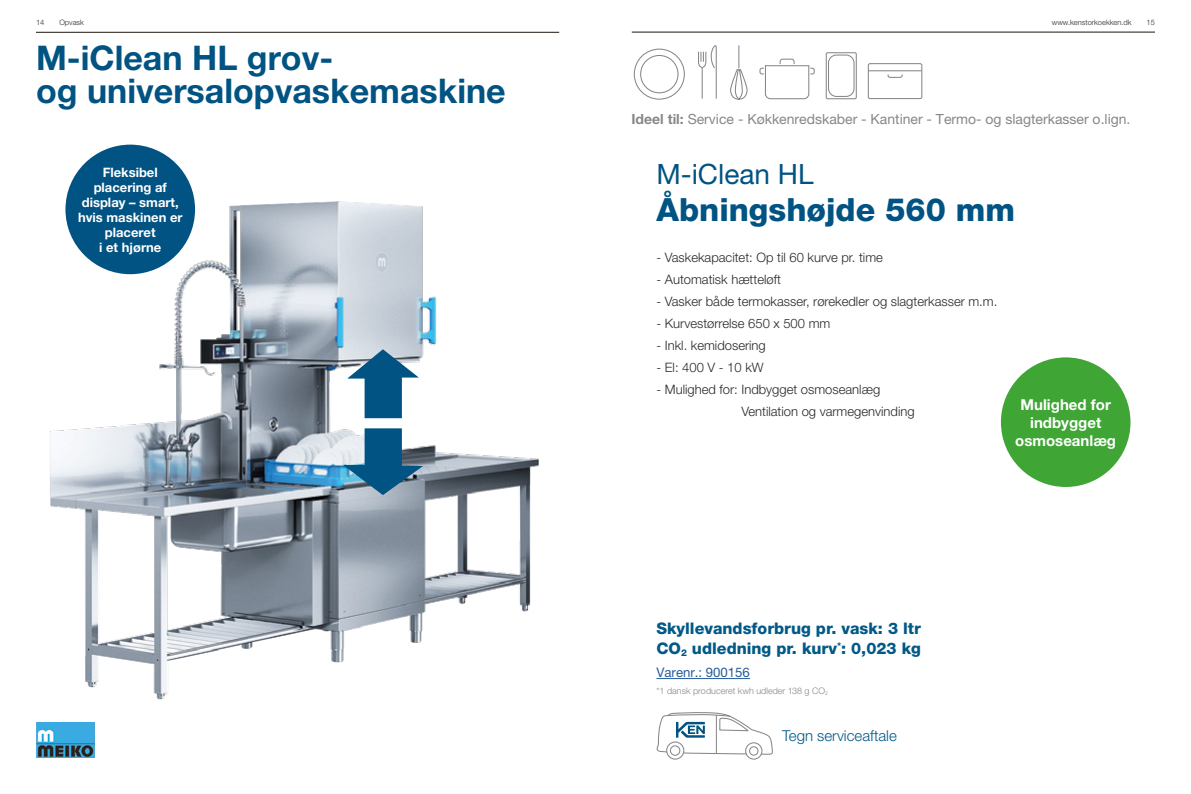
<style>
.page{position:relative;width:1191px;height:794px;background:#fff}
.page>*{position:absolute;margin:0;border:0;box-sizing:border-box;transform-origin:0 0}
.t1{font:700 34px/33px "Helvetica Neue LT Pro";color:#005382}
.t2{font:800 32px "Helvetica Neue LT Pro";color:#005382}
.t3{font:28px "Helvetica Neue LT Pro";color:#005382}
.t4{font:800 16px/20px "Helvetica Neue LT Pro";color:#005987}
.t5{font:700 15px/18px "Helvetica Neue LT Pro";color:#fff;text-align:center}
.t6{font:300 15px "Helvetica Neue LT Pro";color:#005987}
.t7{font:14px "Helvetica Neue LT Pro";color:#878787}
.t8{font:13.2px "Helvetica Neue LT Pro";color:#275b9b}
.t9{font:300 13px/22px "Helvetica Neue LT Pro";color:#282827}
.t10{font:700 13px/15px "Helvetica Neue LT Pro";color:#fff;text-align:center}
.t11{font:300 9px "Helvetica Neue LT Pro";color:#878787}
.t12{font:300 7.5px "Helvetica Neue LT Pro";color:#282827}
.s1{font-weight:700}
</style>
<div class="page">
<hr style="left:632px;top:32px;width:523px;height:1px;background:#1d160f">
<hr style="left:36px;top:32px;width:523px;height:1px;background:#1d160f">
<img style="left:50px;top:145px;width:489px;height:555px">
<div style="left:65px;top:145px;width:130px;height:129px;background:#005382;border-radius:50%"></div>
<img style="left:36px;top:722px;width:59px;height:36px">
<div style="left:634px;top:49px;width:51px;height:51px;border:1px solid #878787;border-radius:50%"></div>
<div style="left:640px;top:55px;width:38px;height:38px;border:1px solid #878787;border-radius:50%"></div>
<svg style="left:759px;top:58px;width:56px;height:42px"></svg>
<svg style="left:698px;top:45px;width:19px;height:54px"></svg>
<div style="left:825px;top:52px;width:31px;height:47px;border:1px solid #878787"></div>
<div style="left:828px;top:55px;width:26px;height:42px;border:1px solid #878787;border-radius:8px"></div>
<svg style="left:730px;top:45px;width:18px;height:55px"></svg>
<svg style="left:887px;top:74px;width:16px;height:4px"></svg>
<div style="left:867px;top:63px;width:55px;height:36px;border:1px solid #878787;border-radius:2px"></div>
<hr style="left:868px;top:70px;width:53px;height:1px;background:#878787">
<hr style="left:656px;top:678px;width:94px;height:1px;background:#275b9b">
<div style="left:1001px;top:357px;width:129px;height:130px;background:#3fa535;border-radius:50%"></div>
<svg style="left:347px;top:349px;width:72px;height:69px"></svg>
<svg style="left:343px;top:428px;width:80px;height:67px;background:#5c8ba6"></svg>
<div style="left:666px;top:741px;width:18px;height:18px;border:1px solid #878787;border-radius:50%"></div>
<div style="left:745px;top:742px;width:17px;height:17px;border:1px solid #878787;border-radius:50%"></div>
<div style="left:670px;top:745px;width:10px;height:11px;border:1px solid #878787;border-radius:50%"></div>
<svg style="left:656px;top:712px;width:117px;height:43px"></svg>
<p class="t12" style="left:36px;top:18px;width:10px">14</p>
<p class="t12" style="left:59px;top:18px;width:26px">Opvask</p>
<p class="t12" style="left:1051px;top:18px;width:81px">www.kenstorkoekken.dk</p>
<p class="t12" style="left:1146px;top:18px;width:10px">15</p>
<h1 class="t1" style="left:36px;top:40px;width:471px">M-iClean HL grov-<br>og universalopvaskemaskine</h1>
<p class="t7" style="left:631px;top:110px;width:500px"><span class="s1">Ideel til:</span> Service - Køkkenredskaber - Kantiner - Termo- og slagterkasser o.lign.</p>
<p class="t10" style="left:78px;top:164px;width:106px">Fleksibel placering af display – smart, hvis maskinen er placeret<br>i et hjørne</p>
<h3 class="t3" style="left:656px;top:158px;width:159px">M-iClean HL</h3>
<h2 class="t2" style="left:656px;top:191px;width:360px">Åbningshøjde 560 mm</h2>
<p class="t9" style="left:656px;top:246px;width:228px">- Vaskekapacitet: Op til 60 kurve pr. time</p>
<p class="t9" style="left:656px;top:268px;width:126px">- Automatisk hætteløft</p>
<p class="t9" style="left:656px;top:290px;width:342px">- Vasker både termokasser, rørekedler og slagterkasser m.m.</p>
<p class="t9" style="left:656px;top:312px;width:175px">- Kurvestørrelse 650 x 500 mm</p>
<p class="t9" style="left:656px;top:334px;width:111px">- Inkl. kemidosering</p>
<p class="t9" style="left:656px;top:356px;width:109px">- El: 400 V - 10 kW</p>
<p class="t9" style="left:741px;top:378px;width:175px;text-indent:-85px">- Mulighed for: Indbygget osmoseanlæg<br>Ventilation og varmegenvinding</p>
<p class="t5" style="left:1015px;top:395px;width:102px">Mulighed for indbygget osmoseanlæg</p>
<p class="t4" style="left:656px;top:618px;width:266px">Skyllevandsforbrug pr. vask: 3 ltr<br>CO<sub>2</sub> udledning pr. kurv<sup>*</sup>: 0,023 kg</p>
<p class="t11" style="left:656px;top:685px;width:173px">*1 dansk produceret kwh udleder 138 g CO<sub>2</sub></p>
<p class="t8" style="left:656px;top:664px;width:95px">Varenr.: 900156</p>
<p class="t6" style="left:782px;top:726px;width:116px">Tegn serviceaftale</p>
</div>
